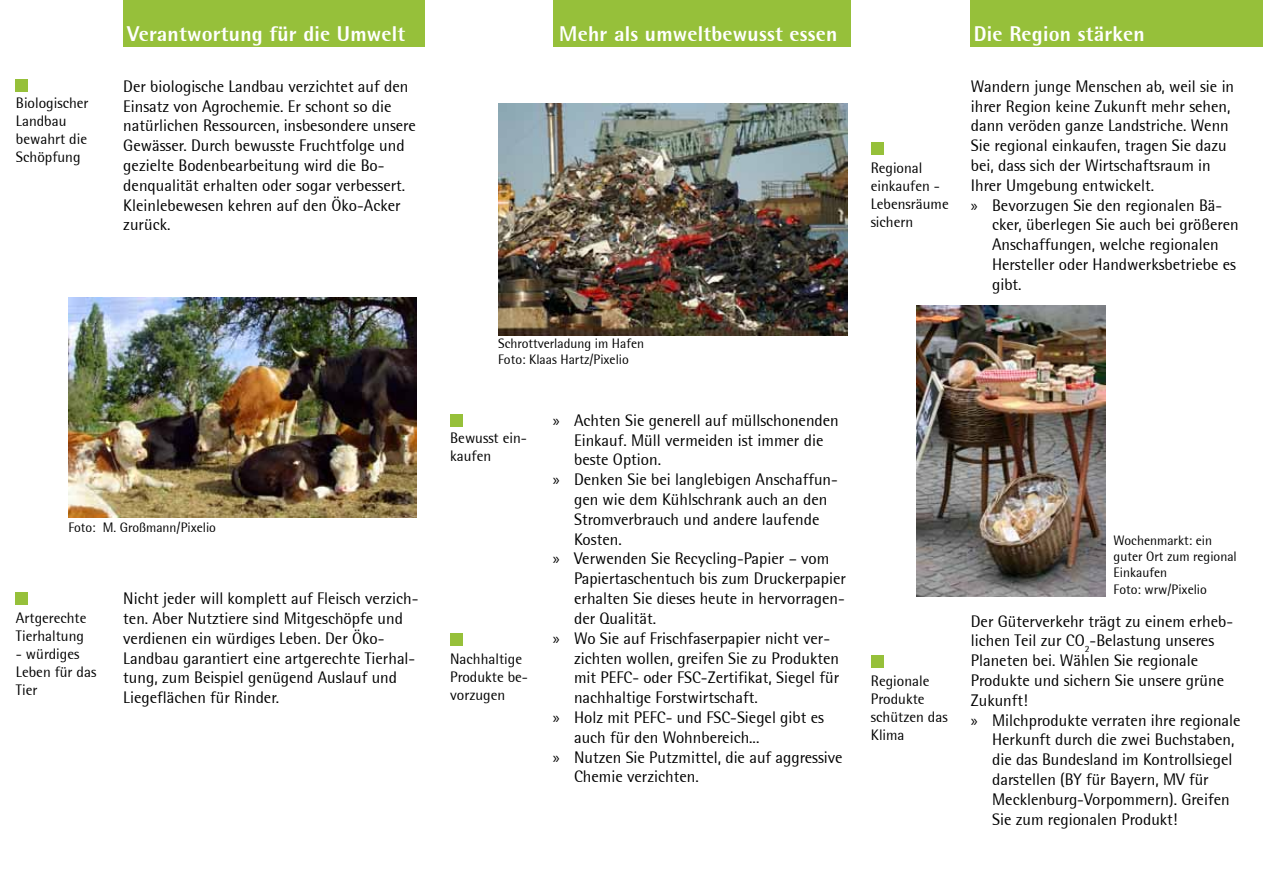
<style>
.page{position:relative;width:1263px;height:893px;background:#fff}
.page>*{position:absolute;margin:0;border:0;box-sizing:border-box;transform-origin:0 0}
.t1{font:800 21px "Rotis Semi Sans";letter-spacing:.01em;color:#fff}
.t2{font:16.5px/19.8px "Rotis Semi Sans";color:#000}
.t3{font:15px/18px "Rotis Semi Sans";color:#000}
.t4{font:13.5px/16.2px "Rotis Semi Sans";color:#000}
.s1{font-family:"Myriad Pro"}
</style>
<div class="page">
<div style="left:123px;top:0;width:302px;height:47px;background:#96c03a"></div>
<div style="left:553px;top:0;width:297px;height:47px;background:#96c03a"></div>
<div style="left:16px;top:80px;width:12px;height:12px;background:#96c03a"></div>
<div style="left:450px;top:634px;width:12px;height:12px;background:#96c03a"></div>
<div style="left:16px;top:593px;width:12px;height:12px;background:#96c03a"></div>
<div style="left:971px;top:0;width:292px;height:47px;background:#96c03a"></div>
<div style="left:872px;top:142px;width:12px;height:12px;background:#96c03a"></div>
<div style="left:450px;top:414px;width:12px;height:12px;background:#96c03a"></div>
<div style="left:871px;top:655px;width:12px;height:12px;background:#96c03a"></div>
<img style="left:68px;top:298px;width:349px;height:220px">
<img style="left:498px;top:103px;width:350px;height:233px">
<img style="left:916px;top:305px;width:190px;height:291px">
<p class="t3" style="left:16px;top:94px;width:74px">Biologischer<br>Landbau bewahrt die<br>Schöpfung</p>
<p class="t1" style="left:127px;top:21px;width:280px">Verantwortung für die Umwelt</p>
<p class="t1" style="left:559px;top:21px;width:280px">Mehr als umweltbewusst essen</p>
<p class="t1" style="left:974px;top:21px;width:173px">Die Region stärken</p>
<p class="t2" style="left:123px;top:76px;width:294px">Der biologische Landbau verzichtet auf den Einsatz von Agrochemie. Er schont so die natürlichen Ressourcen, insbesondere unsere Gewässer. Durch bewusste Fruchtfolge und gezielte Bodenbearbeitung wird die Bo&shy;denqualität erhalten oder sogar verbessert.<br>Kleinlebewesen kehren auf den Öko-Acker zurück.</p>
<p class="t2" style="left:971px;top:76px;width:265px">Wandern junge Menschen ab, weil sie in</p>
<p class="t2" style="left:971px;top:96px;width:261px">ihrer Region keine Zukunft mehr sehen,</p>
<p class="t2" style="left:971px;top:116px;width:259px">dann veröden ganze Landstriche. Wenn</p>
<p class="t2" style="left:971px;top:136px;width:257px">Sie regional einkaufen, tragen Sie dazu</p>
<p class="t2" style="left:971px;top:155px;width:241px">bei, dass sich der Wirtschaftsraum in</p>
<p class="t2" style="left:971px;top:175px;width:185px">Ihrer Umgebung entwickelt.</p>
<p class="t2" style="left:971px;top:195px;width:253px"><span class="s1">»</span> Bevorzugen Sie den regionalen Bä-</p>
<p class="t2" style="left:992px;top:215px;width:248px">cker, überlegen Sie auch bei größeren</p>
<p class="t2" style="left:992px;top:235px;width:228px">Anschaffungen, welche regionalen</p>
<p class="t2" style="left:992px;top:254px;width:245px">Hersteller oder Handwerksbetriebe es</p>
<p class="t2" style="left:992px;top:274px;width:31px">gibt.</p>
<p class="t3" style="left:871px;top:158px;width:80px">Regional einkaufen -<br>Lebensräume sichern</p>
<p class="t4" style="left:498px;top:335px;width:147px">Schrottverladung im Hafen<br>Foto: Klaas Hartz/Pixelio</p>
<p class="t4" style="left:68px;top:519px;width:149px">Foto: M. Großmann/Pixelio</p>
<p class="t3" style="left:16px;top:609px;width:72px">Artgerechte<br>Tierhaltung</p>
<p class="t3" style="left:16px;top:645px;width:82px">- würdiges<br>Leben für das<br>Tier</p>
<p class="t2" style="left:123px;top:589px;width:297px">Nicht jeder will komplett auf Fleisch verzich&shy;ten. Aber Nutztiere sind Mitgeschöpfe und verdienen ein würdiges Leben. Der Öko-Landbau garantiert eine artgerechte Tierhal&shy;tung, zum Beispiel genügend Auslauf und Liegeflächen für Rinder.</p>
<p class="t3" style="left:450px;top:429px;width:78px">Bewusst ein&shy;kaufen</p>
<p class="t3" style="left:450px;top:649px;width:79px">Nachhaltige<br>Produkte be&shy;vorzugen</p>
<p class="t2" style="left:553px;top:410px;width:288px"><span class="s1">»</span> Achten Sie generell auf müllschonenden</p>
<p class="t2" style="left:574px;top:430px;width:251px">Einkauf. Müll vermeiden ist immer die</p>
<p class="t2" style="left:574px;top:450px;width:89px">beste Option.</p>
<p class="t2" style="left:553px;top:470px;width:287px"><span class="s1">»</span> Denken Sie bei langlebigen Anschaffun-</p>
<p class="t2" style="left:574px;top:489px;width:255px">gen wie dem Kühlschrank auch an den</p>
<p class="t2" style="left:574px;top:509px;width:247px">Stromverbrauch und andere laufende</p>
<p class="t2" style="left:574px;top:529px;width:49px">Kosten.</p>
<p class="t2" style="left:553px;top:549px;width:278px"><span class="s1">»</span> Verwenden Sie Recycling-Papier – vom</p>
<p class="t2" style="left:574px;top:569px;width:273px">Papiertaschentuch bis zum Druckerpapier</p>
<p class="t2" style="left:574px;top:588px;width:272px">erhalten Sie dieses heute in hervorragen-</p>
<p class="t2" style="left:574px;top:608px;width:84px">der Qualität.</p>
<p class="t2" style="left:553px;top:628px;width:279px"><span class="s1">»</span> Wo Sie auf Frischfaserpapier nicht ver-</p>
<p class="t2" style="left:574px;top:648px;width:266px">zichten wollen, greifen Sie zu Produkten</p>
<p class="t2" style="left:574px;top:668px;width:267px">mit PEFC- oder FSC-Zertifikat, Siegel für</p>
<p class="t2" style="left:574px;top:687px;width:185px">nachhaltige Forstwirtschaft.</p>
<p class="t2" style="left:553px;top:707px;width:273px"><span class="s1">»</span> Holz mit PEFC- und FSC-Siegel gibt es</p>
<p class="t2" style="left:574px;top:727px;width:187px">auch für den Wohnbereich...</p>
<p class="t2" style="left:553px;top:747px;width:291px"><span class="s1">»</span> Nutzen Sie Putzmittel, die auf aggressive</p>
<p class="t2" style="left:574px;top:767px;width:126px">Chemie verzichten.</p>
<p class="t3" style="left:871px;top:672px;width:78px">Regionale<br>Produkte schützen das<br>Klima</p>
<p class="t4" style="left:1113px;top:532px;width:125px">Wochenmarkt: ein guter Ort zum regional<br>Einkaufen<br>Foto: wrw/Pixelio</p>
<p class="t2" style="left:971px;top:611px;width:264px">Der Güterverkehr trägt zu einem erheb-</p>
<p class="t2" style="left:971px;top:631px;width:245px">lichen Teil zur CO<sub>2</sub>-Belastung unseres</p>
<p class="t2" style="left:971px;top:650px;width:229px">Planeten bei. Wählen Sie regionale</p>
<p class="t2" style="left:971px;top:670px;width:255px">Produkte und sichern Sie unsere grüne</p>
<p class="t2" style="left:971px;top:690px;width:58px">Zukunft!</p>
<p class="t2" style="left:971px;top:710px;width:271px"><span class="s1">»</span> Milchprodukte verraten ihre regionale</p>
<p class="t2" style="left:992px;top:730px;width:244px">Herkunft durch die zwei Buchstaben,</p>
<p class="t2" style="left:992px;top:749px;width:242px">die das Bundesland im Kontrollsiegel</p>
<p class="t2" style="left:992px;top:769px;width:218px">darstellen (BY für Bayern, MV für</p>
<p class="t2" style="left:992px;top:789px;width:239px">Mecklenburg-Vorpommern). Greifen</p>
<p class="t2" style="left:992px;top:809px;width:187px">Sie zum regionalen Produkt!</p>
</div>
